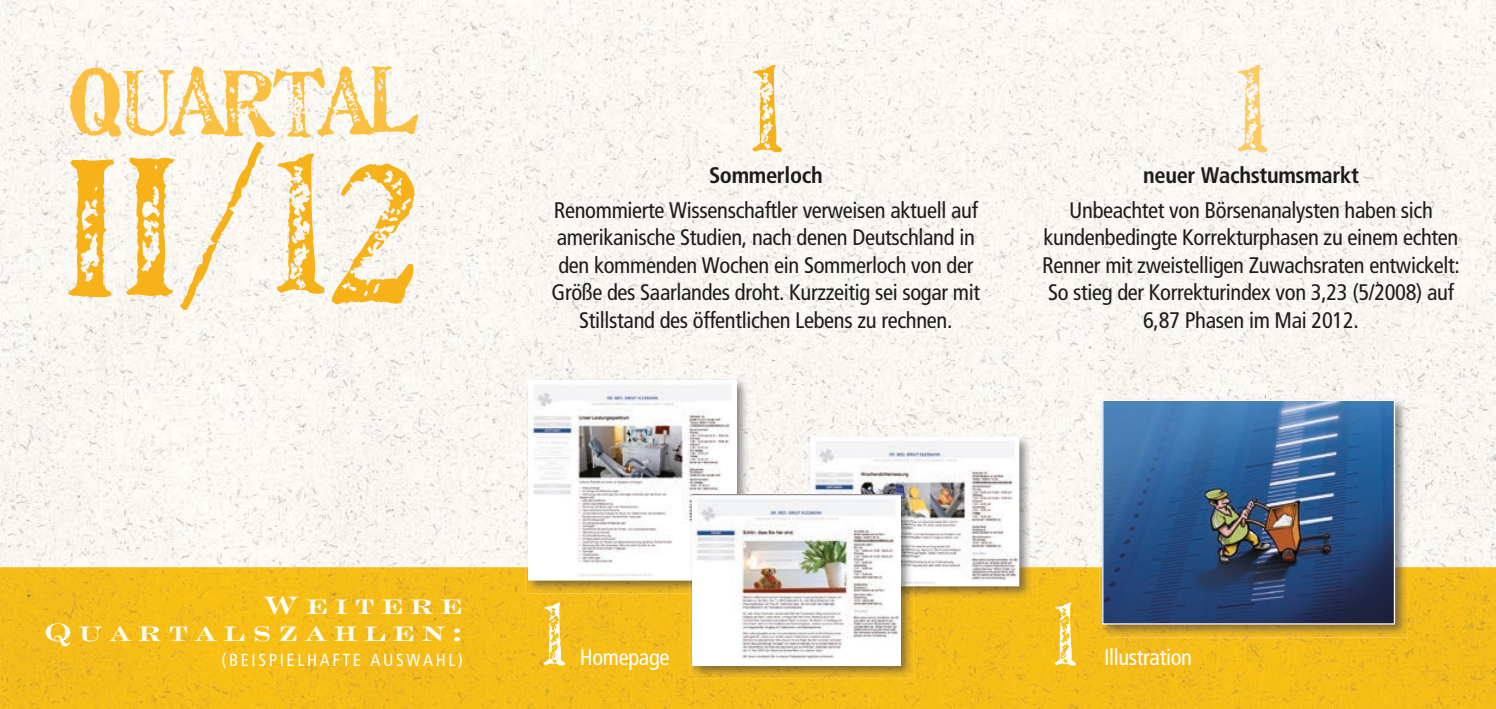
<style>
.page{position:relative;width:1496px;height:709px;background:#fff}
.page>*{position:absolute;margin:0;border:0;box-sizing:border-box;transform-origin:0 0}
.t1{font:500 200.75px "Artistamp";color:#f7b119}
.t2{font:500 125px "Artistamp";color:#fdc961}
.t3{font:500 125px "Artistamp";color:#f7b119}
.t4{font:500 94.25px "Artistamp";letter-spacing:-.05em;color:#fbc042}
.t5{font:500 90px "Artistamp";color:#fff}
.t6{font:37.5px/27.5px "Engravers LH Bold Face";letter-spacing:.15em;color:#fff;text-align:right}
.t7{font:condensed 22.5px/27.5px "Frutiger";letter-spacing:-.015em;color:#1c1c1b;text-align:center}
.t8{font:700 condensed 22.5px "Frutiger";letter-spacing:-.015em;color:#1c1c1b}
.t9{font:condensed 22.5px "Frutiger";letter-spacing:-.015em;color:#fff}
.t10{font:condensed 17.5px "Frutiger";letter-spacing:.15em;color:#fff}
</style>
<div class="page">
<img style="left:0;top:0;width:1495px;height:567px">
<img style="left:0;top:567px;width:1495px;height:142px">
<img style="left:525px;top:377px;width:225px;height:216px">
<img style="left:528px;top:380px;width:209px;height:200px">
<img style="left:807px;top:434px;width:225px;height:165px">
<img style="left:810px;top:437px;width:209px;height:149px">
<img style="left:737px;top:492px;width:73px;height:3px">
<img style="left:689px;top:580px;width:224px;height:98px">
<img style="left:689px;top:492px;width:48px;height:88px">
<img style="left:810px;top:492px;width:103px;height:94px">
<img style="left:692px;top:495px;width:208px;height:170px">
<img style="left:1099px;top:397px;width:308px;height:240px">
<img style="left:1099px;top:602px;width:5px;height:35px">
<img style="left:1104px;top:402px;width:288px;height:220px">
<div style="left:1102px;top:400px;width:292px;height:224px;border:1px solid #fff"></div>
<h3 class="t4" style="left:67px;top:52px;width:352px">QUARTAL</h3>
<h2 class="t2" style="left:1233px;top:43px;width:37px">1</h2>
<p class="t8" style="left:1143px;top:162px;width:217px">neuer Wachstumsmarkt</p>
<p class="t7" style="left:1042px;top:196px;width:419px">Unbeachtet von Börsenanalysten haben sich kundenbedingte Korrekturphasen zu einem echten Renner mit zweistelligen Zuwachsraten entwickelt:<br>So stieg der Korrekturindex von 3,23 (5/2008) auf 6,87 Phasen im Mai 2012.</p>
<h2 class="t3" style="left:748px;top:43px;width:37px">1</h2>
<p class="t8" style="left:709px;top:162px;width:115px">Sommerloch</p>
<p class="t7" style="left:551px;top:196px;width:430px">Renommierte Wissenschaftler verweisen aktuell auf amerikanische Studien, nach denen Deutschland in den kommenden Wochen ein Sommerloch von der Größe des Saarlandes droht. Kurzzeitig sei sogar mit Stillstand des öffentlichen Lebens zu rechnen.</p>
<h1 class="t1" style="left:60px;top:119px;width:359px">Ii/12</h1>
<h3 class="t6" style="left:43px;top:590px;width:421px">Weitere<br>Quartalszahlen:</h3>
<p class="t10" style="left:221px;top:650px;width:243px">(BEISPIELHAFTE AUSWAHL)</p>
<h3 class="t5" style="left:540px;top:587px;width:27px">1</h3>
<p class="t9" style="left:579px;top:644px;width:91px">Homepage</p>
<h3 class="t5" style="left:1051px;top:587px;width:27px">1</h3>
<p class="t9" style="left:1104px;top:644px;width:89px">Illustration</p>
</div>
